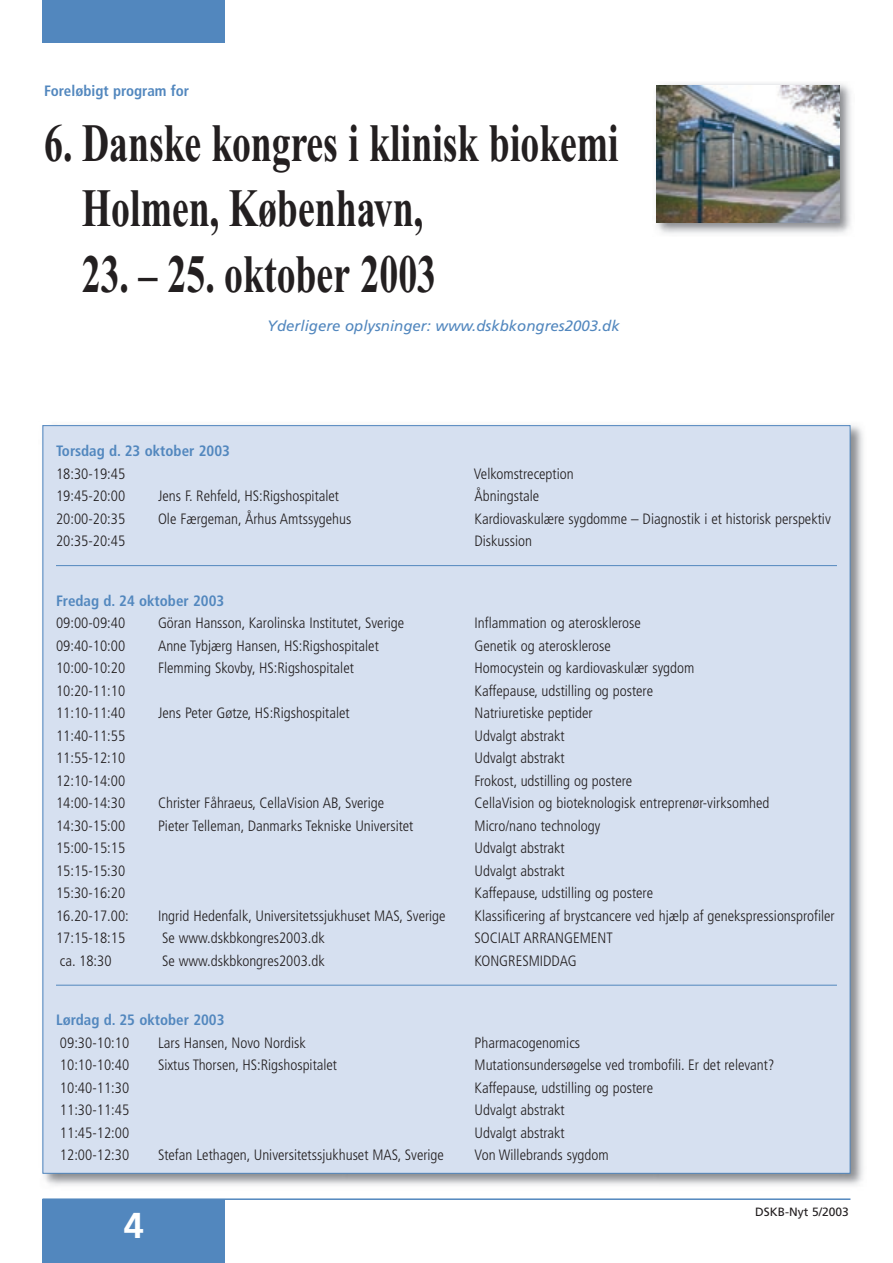
<style>
.page{position:relative;width:893px;height:1263px;background:#fff}
.page>*{position:absolute;margin:0;border:0;box-sizing:border-box;transform-origin:0 0}
.t1{font:700 54px/65.1px "Times New Roman";color:#231f20;scale:.7 1}
.t2{font:700 36px "Frutiger";color:#fff}
.t3{font:300 condensed 15px "Frutiger";color:#231f20}
.t4{font:700 condensed 15px "Frutiger";color:#5287be}
.t5{font:italic 15px "Frutiger";color:#5287be}
.t6{font:12px "Frutiger";color:#231f20}
</style>
<div class="page">
<div style="left:43px;top:1199px;width:182px;height:64px;background:#5287be"></div>
<div style="left:43px;top:0;width:182px;height:43px;background:#5287be"></div>
<hr style="left:43px;top:1198px;width:807px;height:2px;background:#5287be">
<img style="left:42px;top:425px;width:821px;height:761px">
<div style="left:43px;top:426px;width:807px;height:747px;background:#d6e0f0"></div>
<hr style="left:56px;top:565px;width:781px;height:1px;background:#5287be">
<hr style="left:56px;top:985px;width:781px;height:1px;background:#5287be">
<img style="left:656px;top:83px;width:195px;height:151px">
<img style="left:656px;top:85px;width:183px;height:138px">
<p class="t4" style="left:44px;top:82px;width:147px">Foreløbigt program for</p>
<h1 class="t1" style="left:82px;top:111px;width:769px;text-indent:-38px">6. Danske kongres i klinisk biokemi<br>Holmen, København,</h1>
<h1 class="t1" style="left:82px;top:241px;width:508px">23. – 25. oktober 2003</h1>
<p class="t5" style="left:267px;top:317px;width:354px">Yderligere oplysninger: www.dskbkongres2003.dk</p>
<p class="t4" style="left:56px;top:442px;width:175px">Torsdag d. 23 oktober 2003</p>
<p class="t3" style="left:56px;top:465px;width:71px">18:30-19:45</p>
<p class="t3" style="left:474px;top:465px;width:101px">Velkomstreception</p>
<p class="t3" style="left:56px;top:487px;width:71px">19:45-20:00</p>
<p class="t3" style="left:158px;top:487px;width:183px">Jens F. Rehfeld, HS:Rigshospitalet</p>
<p class="t3" style="left:475px;top:487px;width:66px">Åbningstale</p>
<p class="t3" style="left:56px;top:510px;width:71px">20:00-20:35</p>
<p class="t3" style="left:158px;top:510px;width:195px">Ole Færgeman, Århus Amtssygehus</p>
<p class="t3" style="left:475px;top:510px;width:358px">Kardiovaskulære sygdomme – Diagnostik i et historisk perspektiv</p>
<p class="t3" style="left:56px;top:532px;width:71px">20:35-20:45</p>
<p class="t3" style="left:475px;top:532px;width:59px">Diskussion</p>
<p class="t4" style="left:56px;top:591px;width:170px">Fredag d. 24 oktober 2003</p>
<p class="t3" style="left:56px;top:614px;width:71px">09:00-09:40</p>
<p class="t3" style="left:158px;top:614px;width:248px">Göran Hansson, Karolinska Institutet, Sverige</p>
<p class="t3" style="left:475px;top:614px;width:168px">Inflammation og aterosklerose</p>
<p class="t3" style="left:56px;top:637px;width:71px">09:40-10:00</p>
<p class="t3" style="left:158px;top:637px;width:222px">Anne Tybjærg Hansen, HS:Rigshospitalet</p>
<p class="t3" style="left:475px;top:637px;width:138px">Genetik og aterosklerose</p>
<p class="t3" style="left:56px;top:659px;width:71px">10:00-10:20</p>
<p class="t3" style="left:158px;top:659px;width:197px">Flemming Skovby, HS:Rigshospitalet</p>
<p class="t3" style="left:475px;top:659px;width:221px">Homocystein og kardiovaskulær sygdom</p>
<p class="t3" style="left:56px;top:682px;width:71px">10:20-11:10</p>
<p class="t3" style="left:475px;top:682px;width:180px">Kaffepause, udstilling og postere</p>
<p class="t3" style="left:56px;top:704px;width:71px">11:10-11:40</p>
<p class="t3" style="left:158px;top:704px;width:193px">Jens Peter Gøtze, HS:Rigshospitalet</p>
<p class="t3" style="left:475px;top:704px;width:120px">Natriuretiske peptider</p>
<p class="t3" style="left:56px;top:727px;width:71px">11:40-11:55</p>
<p class="t3" style="left:475px;top:727px;width:92px">Udvalgt abstrakt</p>
<p class="t3" style="left:56px;top:749px;width:71px">11:55-12:10</p>
<p class="t3" style="left:475px;top:749px;width:92px">Udvalgt abstrakt</p>
<p class="t3" style="left:56px;top:772px;width:71px">12:10-14:00</p>
<p class="t3" style="left:475px;top:772px;width:159px">Frokost, udstilling og postere</p>
<p class="t3" style="left:56px;top:794px;width:71px">14:00-14:30</p>
<p class="t3" style="left:158px;top:794px;width:228px">Christer Fåhraeus, CellaVision AB, Sverige</p>
<p class="t3" style="left:475px;top:794px;width:296px">CellaVision og bioteknologisk entreprenør-virksomhed</p>
<p class="t3" style="left:56px;top:817px;width:71px">14:30-15:00</p>
<p class="t3" style="left:158px;top:817px;width:257px">Pieter Telleman, Danmarks Tekniske Universitet</p>
<p class="t3" style="left:475px;top:817px;width:127px">Micro/nano technology</p>
<p class="t3" style="left:56px;top:839px;width:71px">15:00-15:15</p>
<p class="t3" style="left:475px;top:839px;width:92px">Udvalgt abstrakt</p>
<p class="t3" style="left:56px;top:862px;width:71px">15:15-15:30</p>
<p class="t3" style="left:475px;top:862px;width:92px">Udvalgt abstrakt</p>
<p class="t3" style="left:56px;top:884px;width:71px">15:30-16:20</p>
<p class="t3" style="left:475px;top:884px;width:180px">Kaffepause, udstilling og postere</p>
<p class="t3" style="left:56px;top:907px;width:74px">16.20-17.00:</p>
<p class="t3" style="left:158px;top:907px;width:289px">Ingrid Hedenfalk, Universitetssjukhuset MAS, Sverige</p>
<p class="t3" style="left:475px;top:907px;width:362px">Klassificering af brystcancere ved hjælp af genekspressionsprofiler</p>
<p class="t3" style="left:56px;top:929px;width:71px">17:15-18:15</p>
<p class="t3" style="left:162px;top:929px;width:164px">Se www.dskbkongres2003.dk</p>
<p class="t3" style="left:475px;top:929px;width:140px">SOCIALT ARRANGEMENT</p>
<p class="t3" style="left:60px;top:952px;width:53px">ca. 18:30</p>
<p class="t3" style="left:162px;top:952px;width:164px">Se www.dskbkongres2003.dk</p>
<p class="t3" style="left:475px;top:952px;width:104px">KONGRESMIDDAG</p>
<p class="t4" style="left:56px;top:1011px;width:170px">Lørdag d. 25 oktober 2003</p>
<p class="t3" style="left:60px;top:1034px;width:71px">09:30-10:10</p>
<p class="t3" style="left:158px;top:1034px;width:149px">Lars Hansen, Novo Nordisk</p>
<p class="t3" style="left:475px;top:1034px;width:107px">Pharmacogenomics</p>
<p class="t3" style="left:60px;top:1056px;width:71px">10:10-10:40</p>
<p class="t3" style="left:158px;top:1056px;width:181px">Sixtus Thorsen, HS:Rigshospitalet</p>
<p class="t3" style="left:475px;top:1056px;width:301px">Mutationsundersøgelse ved trombofili. Er det relevant?</p>
<p class="t3" style="left:60px;top:1079px;width:71px">10:40-11:30</p>
<p class="t3" style="left:475px;top:1079px;width:180px">Kaffepause, udstilling og postere</p>
<p class="t3" style="left:60px;top:1101px;width:71px">11:30-11:45</p>
<p class="t3" style="left:475px;top:1101px;width:92px">Udvalgt abstrakt</p>
<p class="t3" style="left:60px;top:1124px;width:71px">11:45-12:00</p>
<p class="t3" style="left:475px;top:1124px;width:92px">Udvalgt abstrakt</p>
<p class="t3" style="left:60px;top:1146px;width:71px">12:00-12:30</p>
<p class="t3" style="left:158px;top:1146px;width:287px">Stefan Lethagen, Universitetssjukhuset MAS, Sverige</p>
<p class="t3" style="left:475px;top:1146px;width:136px">Von Willebrands sygdom</p>
<h2 class="t2" style="left:124px;top:1204px;width:22px">4</h2>
<p class="t6" style="left:755px;top:1205px;width:95px">DSKB-Nyt 5/2003</p>
</div>
